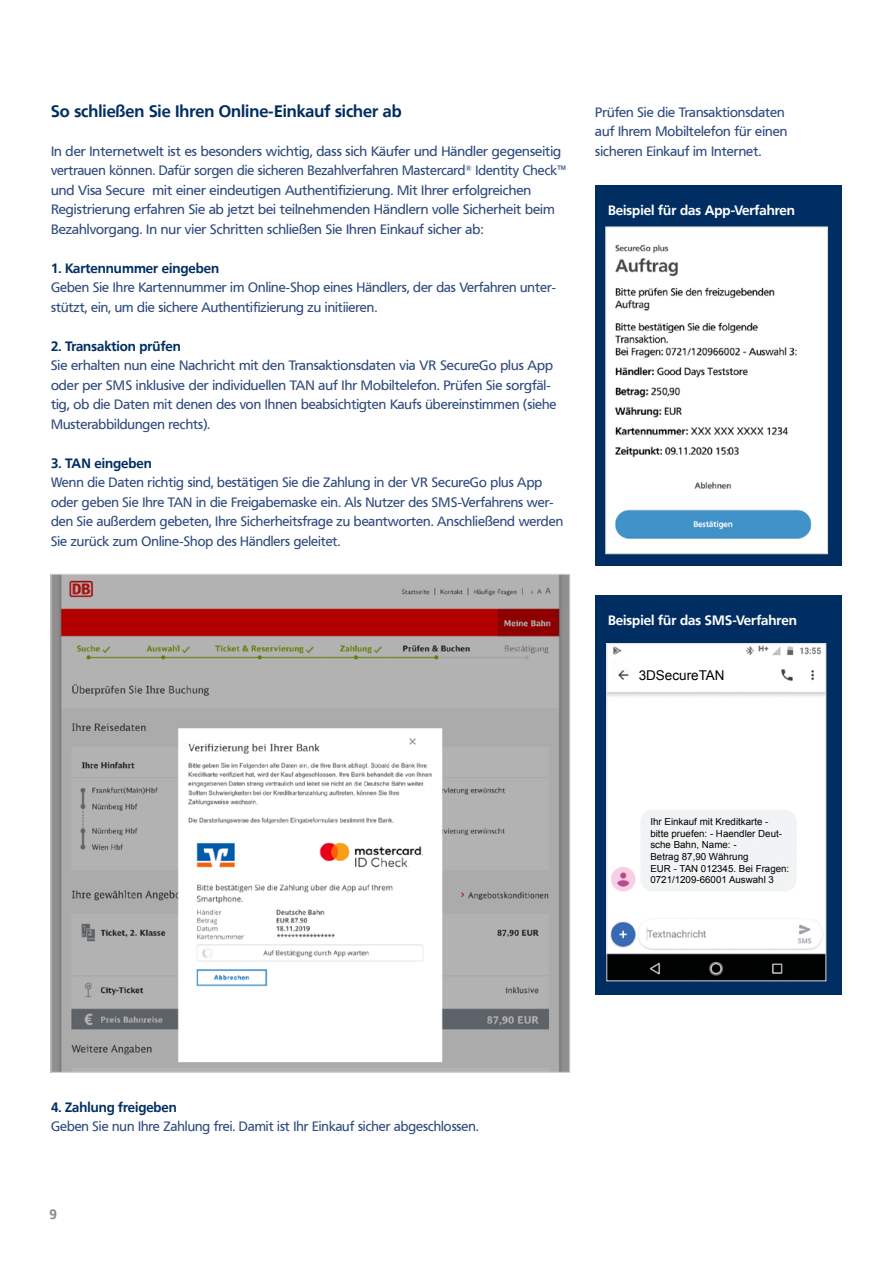
<style>
.page{position:relative;width:893px;height:1263px;background:#fff}
.page>*{position:absolute;margin:0;border:0;box-sizing:border-box;transform-origin:0 0}
.t1{font:700 16.5px "Frutiger VR";color:#002e63}
.t2{font:13.5px/19.5px "Frutiger VR";color:#2e4a7d}
.t3{font:700 13.5px "Frutiger VR";color:#002e63}
.t4{font:700 13.5px "Frutiger VR";color:#fff}
.t5{font:13.5px "Arial";color:#000}
.t6{font:700 13.5px "Frutiger VR";color:#878786}
.t7{font:9.75px/11.7px "Arial";color:#000}
</style>
<div class="page">
<div style="left:595px;top:185px;width:247px;height:380px;background:#002e63"></div>
<div style="left:595px;top:595px;width:247px;height:399px;background:#002e63"></div>
<img style="left:609px;top:645px;width:215px;height:334px">
<div style="left:607px;top:643px;width:219px;height:338px;border:1px solid #dadada"></div>
<div style="left:606px;top:227px;width:222px;height:327px;background:#fff;border:1px solid #dadada"></div>
<img style="left:53px;top:576px;width:515px;height:494px">
<img style="left:615px;top:244px;width:197px;height:295px">
<p class="t1" style="left:51px;top:101px;width:352px">So schließen Sie Ihren Online-Einkauf sicher ab</p>
<p class="t2" style="left:51px;top:142px;width:517px">In der Internetwelt ist es besonders wichtig, dass sich Käufer und Händler gegenseitig vertrauen können. Dafür sorgen die sicheren Bezahlverfahren Mastercard<sup>®</sup> Identity Check™ und Visa Secure mit einer eindeutigen Authentifizierung. Mit Ihrer erfolgreichen Registrierung erfahren Sie ab jetzt bei teilnehmenden Händlern volle Sicherheit beim Bezahlvorgang. In nur vier Schritten schließen Sie Ihren Einkauf sicher ab:</p>
<p class="t3" style="left:51px;top:260px;width:170px">1. Kartennummer eingeben</p>
<p class="t2" style="left:51px;top:278px;width:506px">Geben Sie Ihre Kartennummer im Online-Shop eines Händlers, der das Verfahren unter&shy;stützt, ein, um die sichere Authentifizierung zu initiieren.</p>
<p class="t3" style="left:51px;top:338px;width:131px">2. Transaktion prüfen</p>
<p class="t2" style="left:51px;top:356px;width:507px">Sie erhalten nun eine Nachricht mit den Transaktionsdaten via VR SecureGo plus App oder per SMS inklusive der individuellen TAN auf Ihr Mobiltelefon. Prüfen Sie sorgfäl&shy;tig, ob die Daten mit denen des von Ihnen beabsichtigten Kaufs übereinstimmen (siehe Musterabbildungen rechts).</p>
<p class="t3" style="left:51px;top:455px;width:102px">3. TAN eingeben</p>
<p class="t2" style="left:51px;top:473px;width:514px">Wenn die Daten richtig sind, bestätigen Sie die Zahlung in der VR SecureGo plus App oder geben Sie Ihre TAN in die Freigabemaske ein. Als Nutzer des SMS-Verfahrens wer&shy;den Sie außerdem gebeten, Ihre Sicherheitsfrage zu beantworten. Anschließend werden Sie zurück zum Online-Shop des Händlers geleitet.</p>
<p class="t2" style="left:595px;top:103px;width:194px">Prüfen Sie die Transaktionsdaten auf Ihrem Mobiltelefon für einen sicheren Einkauf im Internet.</p>
<p class="t4" style="left:608px;top:202px;width:189px">Beispiel für das App-Verfahren</p>
<p class="t4" style="left:608px;top:612px;width:190px">Beispiel für das SMS-Verfahren</p>
<p class="t5" style="left:639px;top:667px;width:88px">3DSecureTAN</p>
<p class="t7" style="left:650px;top:816px;width:140px">Ihr Einkauf mit Kreditkarte - bitte pruefen: - Haendler Deut&shy;sche Bahn, Name: -<br>Betrag 87,90 Währung<br>EUR - TAN 012345. Bei Fragen:<br>0721/1209-66001 Auswahl 3</p>
<p class="t3" style="left:51px;top:1099px;width:127px">4. Zahlung freigeben</p>
<p class="t2" style="left:51px;top:1117px;width:429px">Geben Sie nun Ihre Zahlung frei. Damit ist Ihr Einkauf sicher abgeschlossen.</p>
<p class="t6" style="left:50px;top:1206px;width:9px">9</p>
</div>
